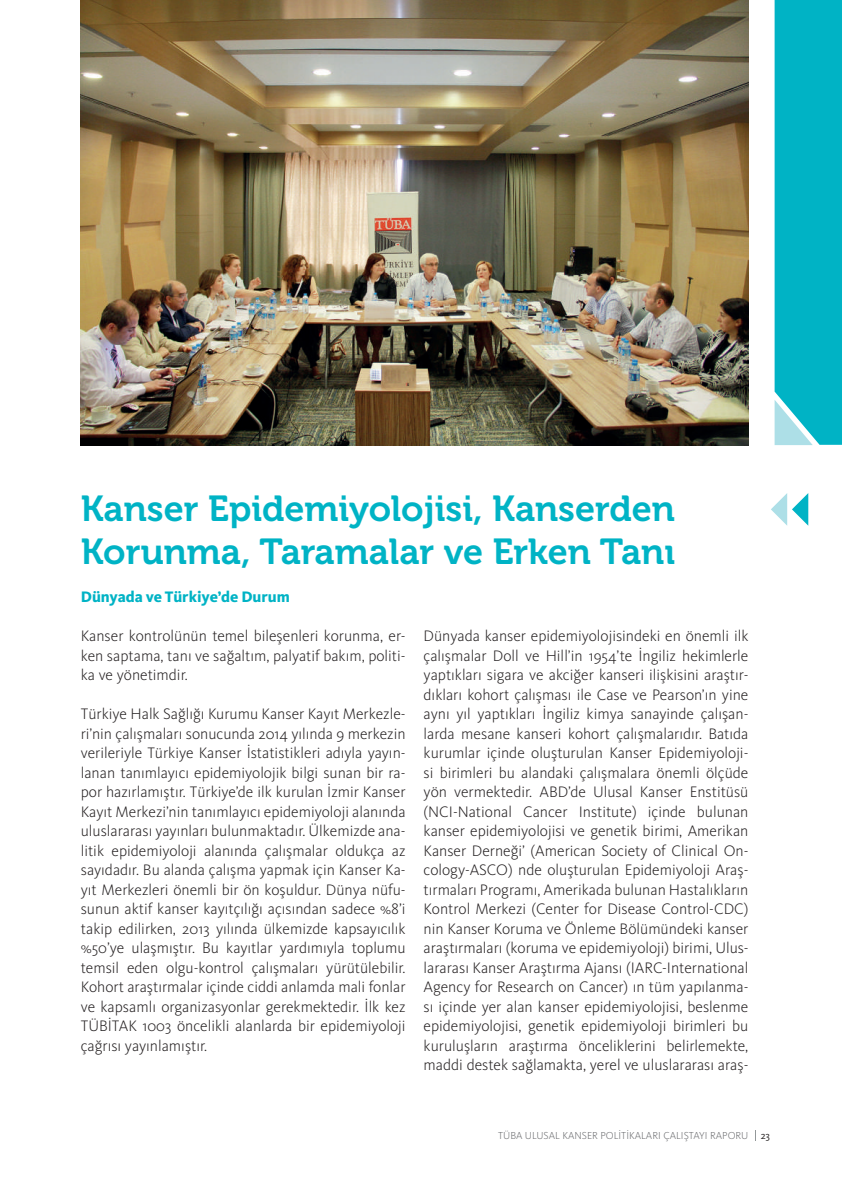
<style>
.page{position:relative;width:842px;height:1195px;background:#fff}
.page>*{position:absolute;margin:0;border:0;box-sizing:border-box;transform-origin:0 0}
.t1{font:36px/43.2px "Museo 700";color:#00b3c5}
.t2{font:300 15.75px/19.5px "Kievit OT";color:#231f20;text-align:justify}
.t3{font:800 15.75px "Kievit OT";color:#00b3c5}
.t4{font:300 10.5px "Kievit OT";color:#6c6d70}
.s1{font-weight:400;color:#231f20}
</style>
<div class="page">
<div style="left:775px;top:0;width:67px;height:445px;background:#00b3c5"></div>
<svg style="left:771px;top:493px;width:37px;height:33px"></svg>
<img style="left:81px;top:0;width:667px;height:445px">
<h1 class="t1" style="left:81px;top:488px;width:596px">Kanser Epidemiyolojisi, Kanserden<br>Korunma, Taramalar ve Erken Tanı</h1>
<p class="t3" style="left:81px;top:588px;width:211px">Dünyada ve Türkiye’de Durum</p>
<p class="t2" style="left:81px;top:627px;width:326px">Kanser kontrolünün temel bileşenleri korunma, er&shy;ken saptama, tanı ve sağaltım, palyatif bakım, politi&shy;ka ve yönetimdir.</p>
<p class="t2" style="left:81px;top:705px;width:326px">Türkiye Halk Sağlığı Kurumu Kanser Kayıt Merkezle&shy;ri’nin çalışmaları sonucunda 2014 yılında 9 merkezin verileriyle Türkiye Kanser İstatistikleri adıyla yayın&shy;lanan tanımlayıcı epidemiyolojik bilgi sunan bir ra&shy;por hazırlamıştır. Türkiye’de ilk kurulan İzmir Kanser Kayıt Merkezi’nin tanımlayıcı epidemiyoloji alanında uluslararası yayınları bulunmaktadır. Ülkemizde ana&shy;litik epidemiyoloji alanında çalışmalar oldukça az sayıdadır. Bu alanda çalışma yapmak için Kanser Ka&shy;yıt Merkezleri önemli bir ön koşuldur. Dünya nüfu&shy;sunun aktif kanser kayıtçılığı açısından sadece %8’i takip edilirken, 2013 yılında ülkemizde kapsayıcılık %50’ye ulaşmıştır. Bu kayıtlar yardımıyla toplumu temsil eden olgu-kontrol çalışmaları yürütülebilir.<br>Kohort araştırmalar içinde ciddi anlamda mali fonlar ve kapsamlı organizasyonlar gerekmektedir. İlk kez TÜBİTAK 1003 öncelikli alanlarda bir epidemiyoloji çağrısı yayınlamıştır.</p>
<p class="t2" style="left:424px;top:627px;width:326px">Dünyada kanser epidemiyolojisindeki en önemli ilk çalışmalar Doll ve Hill’in 1954’te İngiliz hekimlerle yaptıkları sigara ve akciğer kanseri ilişkisini araştır&shy;dıkları kohort çalışması ile Case ve Pearson’ın yine aynı yıl yaptıkları İngiliz kimya sanayinde çalışan&shy;larda mesane kanseri kohort çalışmalarıdır. Batıda kurumlar içinde oluşturulan Kanser Epidemiyoloji&shy;si birimleri bu alandaki çalışmalara önemli ölçüde yön vermektedir. ABD’de Ulusal Kanser Enstitüsü (NCI-National Cancer Institute) içinde bulunan kanser epidemiyolojisi ve genetik birimi, Amerikan Kanser Derneği’ (American Society of Clinical On&shy;cology-ASCO) nde oluşturulan Epidemiyoloji Araş&shy;tırmaları Programı, Amerikada bulunan Hastalıkların Kontrol Merkezi (Center for Disease Control-CDC) nin Kanser Koruma ve Önleme Bölümündeki kanser araştırmaları (koruma ve epidemiyoloji) birimi, Ulus&shy;lararası Kanser Araştırma Ajansı (IARC-International Agency for Research on Cancer) ın tüm yapılanma&shy;sı içinde yer alan kanser epidemiyolojisi, beslenme epidemiyolojisi, genetik epidemiyoloji birimleri bu kuruluşların araştırma önceliklerini belirlemekte, maddi destek sağlamakta, yerel ve uluslararası araş-</p>
<p class="t4" style="left:498px;top:1129px;width:273px">TÜBA ULUSAL KANSER POLİTİKALARI ÇALIŞTAYI RAPORU <span class="s1">23</span></p>
</div>
